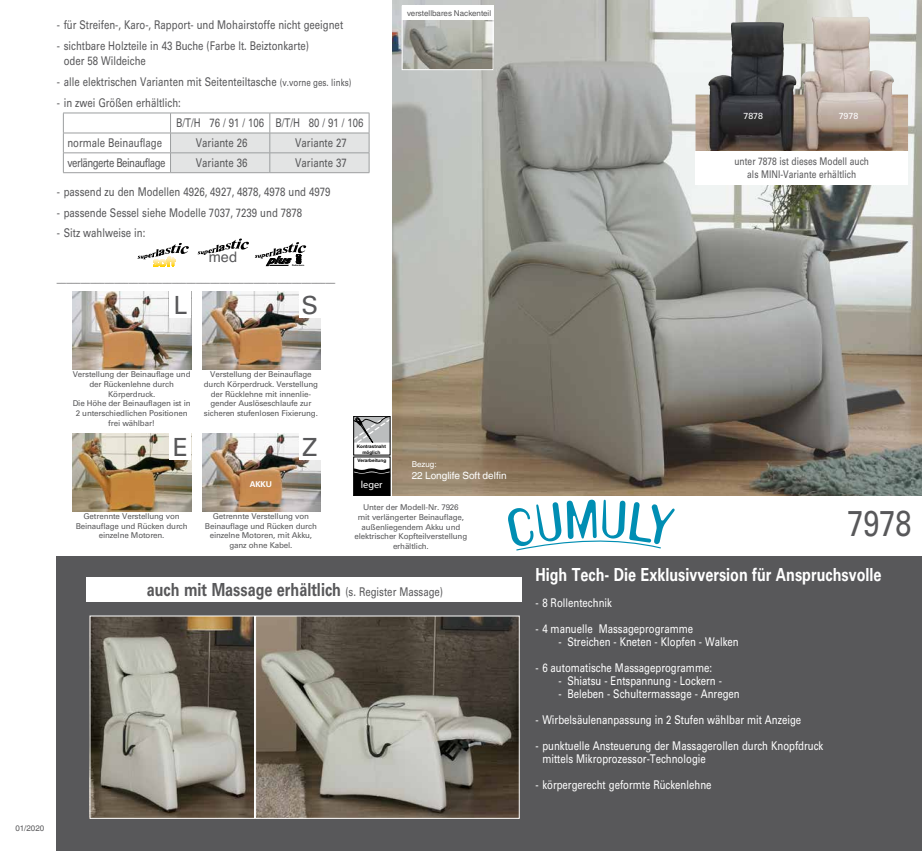
<style>
.page{position:relative;width:922px;height:851px;background:#fff}
.page>*{position:absolute;margin:0;border:0;box-sizing:border-box;transform-origin:0 0}
.t1{font:36px "Univers";color:#58585a;scale:.8 1}
.t2{font:25px "Univers";color:#58585a}
.t3{font:700 18px "Univers";color:#fff;scale:.8 1}
.t4{font:700 18px "Univers";color:#58585a;scale:.8 1}
.t5{font:14.5px "Helvetica";color:#58585a}
.t6{font:12px/15px "Univers";color:#58585a;scale:.8 1}
.t7{font:12px/13px "Univers";color:#fff;scale:.8 1}
.t8{font:12px "Univers";letter-spacing:-.05em;color:#58585a;scale:.8 1}
.t9{font:10.6px/13.2px "Univers";color:#58585a;text-align:center;scale:.8 1}
.t10{font:10.3px "Myriad Pro";color:#fff}
.t11{font:italic 700 10.1px "Gill Sans";color:#000;scale:1.2 1}
.t12{font:10px "Helvetica World";color:#fff}
.t13{font:8.8px "Univers";color:#fff}
.t14{font:8px/9.6px "Univers";letter-spacing:-.02em;color:#58585a;text-align:center}
.t15{font:8px "Helvetica World";color:#58585a}
.t16{font:8px "Helvetica World";color:#fff}
.t17{font:700 8px "Univers";color:#fff}
.t18{font:700 4.7px/5.6px "Arial";color:#000;text-align:center}
.t19{font:700 2.6px "Gill Sans";color:#000}
.s1{font-size:10px}
.s2{font-weight:400;font-size:12px}
</style>
<div class="page">
<div style="left:57px;top:556px;width:864px;height:294px;background:#58585a"></div>
<img style="left:392px;top:0;width:529px;height:496px">
<hr style="left:63px;top:113px;width:107px;height:1px;background:#9c9e9f">
<hr style="left:63px;top:133px;width:107px;height:1px;background:#9c9e9f">
<hr style="left:63px;top:152px;width:107px;height:1px;background:#9c9e9f">
<svg style="left:63px;top:113px;width:1px;height:59px"></svg>
<svg style="left:170px;top:113px;width:200px;height:60px"></svg>
<hr style="left:63px;top:172px;width:107px;height:1px;background:#9c9e9f">
<hr style="left:170px;top:172px;width:100px;height:1px;background:#9c9e9f">
<hr style="left:270px;top:172px;width:99px;height:1px;background:#9c9e9f">
<svg style="left:138px;top:243px;width:51px;height:16px"></svg>
<svg style="left:198px;top:238px;width:51px;height:17px"></svg>
<svg style="left:255px;top:242px;width:51px;height:24px"></svg>
<svg style="left:508px;top:499px;width:166px;height:51px"></svg>
<img style="left:792px;top:16px;width:22px;height:79px">
<div style="left:695px;top:151px;width:212px;height:33px;background:#fff"></div>
<img style="left:257px;top:617px;width:260px;height:199px">
<svg style="left:91px;top:617px;width:162px;height:199px;background:#817c70"></svg>
<div style="left:87px;top:577px;width:435px;height:24px;background:#fff"></div>
<img style="left:403px;top:20px;width:88px;height:48px">
<div style="left:401px;top:6px;width:92px;height:64px;border:1px solid #fff"></div>
<div style="left:401px;top:6px;width:92px;height:14px;background:#fff"></div>
<img style="left:73px;top:291px;width:118px;height:79px">
<div style="left:170px;top:291px;width:21px;height:26px;background:#fff"></div>
<img style="left:73px;top:433px;width:118px;height:78px">
<div style="left:170px;top:433px;width:21px;height:26px;background:#fff"></div>
<img style="left:202px;top:291px;width:118px;height:79px">
<div style="left:299px;top:291px;width:21px;height:26px;background:#fff"></div>
<img style="left:202px;top:433px;width:118px;height:78px">
<div style="left:299px;top:433px;width:21px;height:26px;background:#fff"></div>
<svg style="left:353px;top:416px;width:37px;height:37px"></svg>
<svg style="left:355px;top:468px;width:33px;height:26px"></svg>
<div style="left:353px;top:456px;width:37px;height:40px;border:1px solid #000"></div>
<h3 class="t6" style="left:57px;top:17px;width:359px">- für Streifen-, Karo-, Rapport- und Mohairstoffe nicht geeignet</h3>
<h3 class="t6" style="left:64px;top:38px;width:308px;text-indent:-7px">- sichtbare Holzteile in 43 Buche (Farbe lt. Beiztonkarte) oder 58 Wildeiche</h3>
<h3 class="t6" style="left:57px;top:74px;width:369px">- alle elektrischen Varianten mit Seitenteiltasche <span class="s1">(v.vorne ges. links)</span></h3>
<h3 class="t6" style="left:57px;top:95px;width:157px">- in zwei Größen erhältlich:</h3>
<h3 class="t6" style="left:176px;top:116px;width:235px">B/T/H 76 / 91 / 106 B/T/H 80 / 91 / 106</h3>
<h3 class="t6" style="left:67px;top:136px;width:120px">normale Beinauflage</h3>
<h3 class="t6" style="left:196px;top:136px;width:66px">Variante 26</h3>
<h3 class="t6" style="left:295px;top:136px;width:66px">Variante 27</h3>
<h3 class="t8" style="left:67px;top:156px;width:124px">verlängerte Beinauflage</h3>
<h3 class="t6" style="left:196px;top:155px;width:66px">Variante 36</h3>
<h3 class="t6" style="left:295px;top:155px;width:66px">Variante 37</h3>
<h3 class="t6" style="left:57px;top:184px;width:343px">- passend zu den Modellen 4926, 4927, 4878, 4978 und 4979</h3>
<h3 class="t6" style="left:57px;top:205px;width:308px">- passende Sessel siehe Modelle 7037, 7239 und 7878</h3>
<h3 class="t6" style="left:57px;top:225px;width:112px">- Sitz wahlweise in:</h3>
<h3 class="t5" style="left:209px;top:246px;width:30px">med</h3>
<p class="t11" style="left:267px;top:254px;width:26px">plus</p>
<p class="t19" style="left:292px;top:264px;width:14px">Federkern</p>
<h3 class="t6" style="left:57px;top:270px;width:350px">__________________________________________________________</h3>
<h2 class="t2" style="left:173px;top:290px;width:15px">L</h2>
<h2 class="t2" style="left:301px;top:290px;width:18px">S</h2>
<p class="t15" style="left:407px;top:8px;width:86px">verstellbares Nackenteil</p>
<p class="t14" style="left:73px;top:370px;width:119px">Verstellung der Beinauflage und der Rückenlehne durch<br>Körperdruck.<br>Die Höhe der Beinauflagen ist in<br>2 unterschiedlichen Positionen frei wählbar!</p>
<h2 class="t2" style="left:173px;top:432px;width:17px">E</h2>
<p class="t14" style="left:204px;top:370px;width:116px">Verstellung der Beinauflage durch Körperdruck. Verstellung der Rücklehne mit innenlie&shy;gender Auslöseschlaufe zur sicheren stufenlosen Fixierung.</p>
<h2 class="t2" style="left:302px;top:432px;width:17px">Z</h2>
<p class="t17" style="left:250px;top:479px;width:24px">AKKU</p>
<p class="t18" style="left:356px;top:443px;width:31px">Kontrastnaht möglich</p>
<p class="t10" style="left:361px;top:478px;width:23px">leger</p>
<p class="t18" style="left:357px;top:458px;width:30px">Verarbeitung</p>
<p class="t16" style="left:411px;top:459px;width:26px">Bezug:</p>
<p class="t12" style="left:411px;top:469px;width:96px">22 Longlife Soft delfin</p>
<p class="t14" style="left:76px;top:511px;width:113px">Getrennte Verstellung von<br>Beinauflage und Rücken durch einzelne Motoren.</p>
<p class="t14" style="left:205px;top:511px;width:113px">Getrennte Verstellung von<br>Beinauflage und Rücken durch einzelne Motoren, mit Akku, ganz ohne Kabel.</p>
<p class="t14" style="left:354px;top:502px;width:114px">Unter der Modell-Nr. 7926<br>mit verlängerter Beinauflage, außenliegendem Akku und elektrischer Kopfteilverstellung erhältlich.</p>
<h3 class="t4" style="left:147px;top:579px;width:372px">auch mit Massage erhältlich <span class="s2">(s. Register Massage)</span></h3>
<p class="t15" style="left:15px;top:823px;width:30px">01/2020</p>
<p class="t13" style="left:743px;top:110px;width:21px">7878</p>
<p class="t13" style="left:838px;top:110px;width:21px">7978</p>
<h3 class="t9" style="left:734px;top:154px;width:170px">unter 7878 ist dieses Modell auch als MINI-Variante erhältlich</h3>
<h1 class="t1" style="left:847px;top:502px;width:82px">7978</h1>
<h3 class="t3" style="left:535px;top:564px;width:434px">High Tech- Die Exklusivversion für Anspruchsvolle</h3>
<h3 class="t7" style="left:535px;top:596px;width:97px">- 8 Rollentechnik</h3>
<h3 class="t7" style="left:535px;top:622px;width:199px">- 4 manuelle Massageprogramme</h3>
<h3 class="t7" style="left:558px;top:635px;width:227px">- Streichen - Kneten - Klopfen - Walken</h3>
<h3 class="t7" style="left:535px;top:661px;width:222px">- 6 automatische Massageprogramme:</h3>
<h3 class="t7" style="left:558px;top:674px;width:206px">- Shiatsu - Entspannung - Lockern -</h3>
<h3 class="t7" style="left:558px;top:687px;width:228px">- Beleben - Schultermassage - Anregen</h3>
<h3 class="t7" style="left:535px;top:713px;width:334px">- Wirbelsäulenanpassung in 2 Stufen wählbar mit Anzeige</h3>
<h3 class="t7" style="left:542px;top:739px;width:353px;text-indent:-7px">- punktuelle Ansteuerung der Massagerollen durch Knopfdruck mittels Mikroprozessor-Technologie</h3>
<h3 class="t7" style="left:535px;top:778px;width:222px">- körpergerecht geformte Rückenlehne</h3>
</div>
